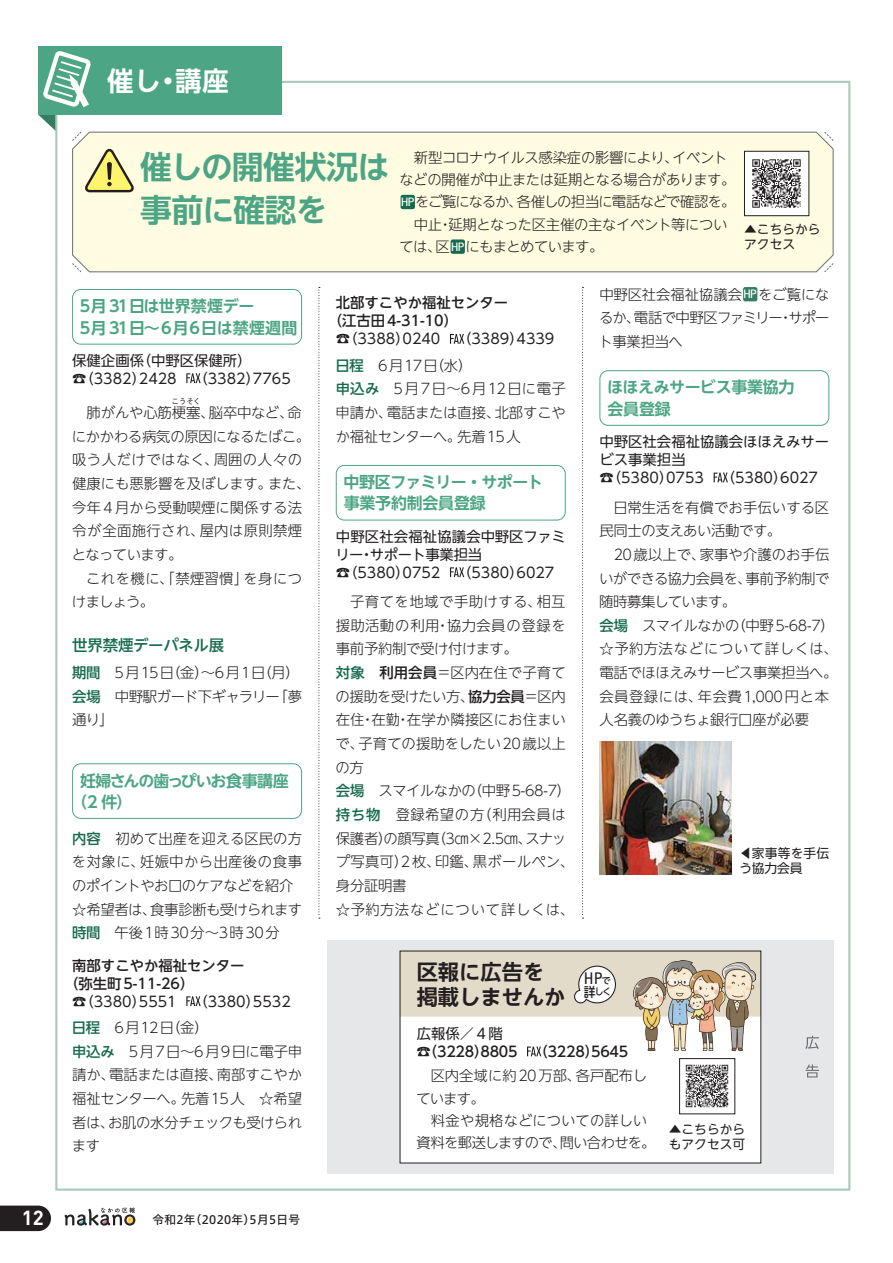
<style>
.page{position:relative;width:893px;height:1263px;background:#fff}
.page>*{position:absolute;margin:0;border:0;box-sizing:border-box;transform-origin:0 0}
.t1{font:700 31.95px/42.5px "UD Shin Go NT Pr 6 N De";letter-spacing:-.025em;color:#4ca584}
.t2{font:700 26.55px "UD Shin Go NT Pr 6 N De";color:#fff}
.t3{font:700 21.3px "UD Shin Go NT Pr 6 N De";color:#231f20}
.t4{font:700 20.25px "DIN";color:#fff}
.t5{font:condensed 16.05px "Univers";color:#231f20}
.t6{font:700 15.9px "UD Shin Go NT Pr 6 N De";letter-spacing:-.02em;color:#4ca584}
.t7{font:700 15.9px/21.3px "UD Shin Go NT Pr 6 N De";letter-spacing:-.065em;color:#4ca584}
.t8{font:700 15.9px "UD Shin Go NT Pr 6 N De";letter-spacing:.02em;color:#4ca584}
.t9{font:700 15.9px "UD Shin Go NT Pr 6 N De";letter-spacing:-.04em;color:#4ca584}
.本文{font:500 15.45px "UD Shin Go NT Pr 6 N";letter-spacing:-.01em;color:#166b4e}
.本文-2{font:300 14.4px/23.7px "UD Shin Go NT Pr 6 N";letter-spacing:-.015em;color:#231f20;text-align:justify}
.本文_1字下げ{font:300 14.4px/23.7px "UD Shin Go NT Pr 6 N";letter-spacing:-.015em;color:#231f20}
.問い合わせ_共通{font:14.4px/18px "UD Shin Go NT Pr 6 N";color:#231f20}
.本文-3{font:300 14.4px/23.7px "UD Shin Go NT Pr 6 N";letter-spacing:.01em;color:#231f20}
.問い合わせ_共通-2{font:500 14.4px "UD Shin Go NT Pr 6 N";color:#231f20}
.本文_1字下げ-2{font:300 14.4px "UD Shin Go NT Pr 6 N";letter-spacing:-.055em;color:#231f20}
.本文_1字下げ-3{font:300 14.4px/23.7px "UD Shin Go NT Pr 6 N";letter-spacing:.02em;color:#231f20}
.本文-4{font:500 14.4px "UD Shin Go NT Pr 6 N";letter-spacing:-.02em;color:#231f20}
.本文-5{font:300 14.4px/23.7px "UD Shin Go NT Pr 6 N";letter-spacing:-.035em;color:#231f20}
.本文-6{font:300 14.4px "UD Shin Go NT Pr 6 N";letter-spacing:.065em;color:#231f20}
.本文-7{font:300 14.4px "UD Shin Go NT Pr 6 N";letter-spacing:-.04em;color:#231f20}
.本文-8{font:300 14.4px "UD Shin Go NT Pr 6 N";letter-spacing:.09em;color:#231f20}
.本文-9{font:300 14.4px "UD Shin Go NT Pr 6 N";letter-spacing:.045em;color:#231f20}
.本文_1字下げ-4{font:300 14.4px "UD Shin Go NT Pr 6 N";letter-spacing:-.045em;color:#231f20}
.問い合わせ_共通-3{font:12.75px/14.9px "UD Shin Go NT Pr 6 N";color:#231f20}
.写真キャプ{font:12.75px/14.9px "UD Shin Go NT Pr 6 N";color:#231f20}
.t10{font:11.7px "Hiragino UD Sans F Std W5";letter-spacing:.025em;color:#231f20}
.t11{font:condensed 11.7px "Univers";color:#fff;scale:1.11 1}
.t12{font:500 9.3px "UD Shin M Go Pr 6";color:#231f20;scale:.93 1}
.本文_1字下げ-5{font:300 7.2px "UD Shin Go NT Pr 6 N";color:#231f20}
.s1{font-weight:500;color:#166b4e}
.s2{font-weight:500}
.s3{font-family:"UD Shin M Go Pr 6";font-weight:500;font-stretch:normal;font-size:9.3px}
.s4{font-size:13.2px}
</style>
<div class="page">
<svg style="left:0;top:1205px;width:51px;height:26px"></svg>
<svg style="left:65px;top:1207px;width:70px;height:18px"></svg>
<div style="left:55px;top:81px;width:795px;height:1110px;background:#fff;border:2px solid #a8cbb9"></div>
<div style="left:38px;top:47px;width:244px;height:68px;background:#4ca584"></div>
<svg style="left:186px;top:373px;width:15px;height:10px"></svg>
<div style="left:72px;top:289px;width:230px;height:55px;border:1px solid #4ca584;border-radius:8px"></div>
<div style="left:72px;top:763px;width:230px;height:56px;border:1px solid #4ca584;border-radius:8px"></div>
<svg style="left:186px;top:996px;width:15px;height:10px"></svg>
<svg style="left:450px;top:567px;width:14px;height:10px"></svg>
<div style="left:336px;top:465px;width:230px;height:55px;border:1px solid #4ca584;border-radius:8px"></div>
<svg style="left:450px;top:334px;width:14px;height:10px"></svg>
<div style="left:743px;top:287px;width:14px;height:14px;background:#357d63;border-radius:2px"></div>
<svg style="left:714px;top:473px;width:14px;height:9px"></svg>
<div style="left:600px;top:370px;width:229px;height:56px;border:1px solid #4ca584;border-radius:8px"></div>
<img style="left:600px;top:742px;width:131px;height:132px">
<svg style="left:318px;top:287px;width:2px;height:632px"></svg>
<svg style="left:582px;top:287px;width:2px;height:632px"></svg>
<div style="left:72px;top:131px;width:762px;height:141px;background:#fffce1"></div>
<div style="left:401px;top:195px;width:14px;height:14px;background:#166b4e;border-radius:2px"></div>
<div style="left:451px;top:239px;width:14px;height:15px;background:#166b4e;border-radius:2px"></div>
<svg style="left:824px;top:131px;width:10px;height:10px"></svg>
<svg style="left:72px;top:262px;width:10px;height:11px"></svg>
<svg style="left:824px;top:262px;width:10px;height:10px"></svg>
<div style="left:744px;top:151px;width:65px;height:65px;background:#fff"></div>
<img style="left:752px;top:159px;width:49px;height:49px">
<div style="left:744px;top:151px;width:65px;height:65px;border:1px solid #231f20"></div>
<svg style="left:38px;top:51px;width:99px;height:143px"></svg>
<div style="left:327px;top:940px;width:506px;height:234px;background:#e6e7e9"></div>
<svg style="left:805px;top:1036px;width:14px;height:41px"></svg>
<div style="left:400px;top:951px;width:361px;height:212px;background:#fff"></div>
<div style="left:402px;top:953px;width:357px;height:61px;background:#e3dbc9"></div>
<div style="left:400px;top:951px;width:361px;height:65px;border:4px solid #e3dbc9"></div>
<svg style="left:574px;top:965px;width:42px;height:39px"></svg>
<img style="left:634px;top:960px;width:121px;height:90px">
<svg style="left:527px;top:1046px;width:14px;height:10px"></svg>
<img style="left:685px;top:1064px;width:44px;height:44px">
<div style="left:679px;top:1058px;width:56px;height:56px;border:1px solid #231f20"></div>
<p class="t2" style="left:107px;top:59px;width:123px">催し・講座</p>
<p class="t1" style="left:140px;top:145px;width:251px">催しの開催状況は事前に確認を</p>
<p class="本文_1字下げ" style="left:399px;top:146px;width:338px;line-height:22.4px;text-align:center">新型コロナウイルス感染症の影響により、イベント<br>などの開催が中止または延期となる場合があります。</p>
<p class="t11" style="left:401px;top:195px;width:14px">HP</p>
<p class="本文_1字下げ-2" style="left:415px;top:190px;width:322px">をご覧になるか、各催しの担当に電話などで確認を。</p>
<p class="本文_1字下げ" style="left:399px;top:213px;width:329px;line-height:22.4px;text-indent:14px">中止・延期となった区主催の主なイベント等については、区</p>
<p class="t11" style="left:451px;top:239px;width:14px">HP</p>
<p class="本文_1字下げ-4" style="left:465px;top:235px;width:140px">にもまとめています。</p>
<p class="問い合わせ_共通-3" style="left:744px;top:222px;width:78px">▲︎こちらからアクセス</p>
<p class="t6" style="left:80px;top:293px;width:176px">5月 31日は世界禁煙デー</p>
<p class="t8" style="left:80px;top:314px;width:219px">5月31日～6月6日は禁煙週間</p>
<p class="問い合わせ_共通" style="left:72px;top:351px;width:181px">保健企画係（中野区保健所）</p>
<p class="問い合わせ_共通" style="left:72px;top:369px;width:220px">☎（3382）2428 （3382）7765</p>
<p class="本文_1字下げ-5" style="left:172px;top:396px;width:30px">こうそく</p>
<p class="本文_1字下げ" style="left:72px;top:424px;width:240px">にかかわる病気の原因になるたばこ。吸う人だけではなく、周囲の人々の健康にも悪影響を及ぼします。また、今年４月から受動喫煙に関係する法令が全面施行され、屋内は原則禁煙となっています。</p>
<p class="本文_1字下げ-3" style="left:72px;top:566px;width:232px;text-indent:14px">これを機に、「禁煙習慣」を身につけましょう。</p>
<p class="本文" style="left:72px;top:632px;width:154px">世界禁煙デーパネル展</p>
<p class="本文-6" style="left:72px;top:661px;width:229px"><span class="s1">期間</span>　5月15日（金）～6月1日（月）</p>
<p class="本文-5" style="left:72px;top:684px;width:231px"><span class="s1">会場</span>　中野駅ガード下ギャラリー「夢通り」</p>
<p class="本文_1字下げ" style="left:87px;top:400px;width:217px">肺がんや心筋梗塞、脳卒中など、命</p>
<p class="t7" style="left:71px;top:769px;width:219px;text-indent:9px">妊婦さんの歯っぴいお食事講座（2 件）</p>
<p class="本文-2" style="left:72px;top:826px;width:232px"><span class="s1">内容</span>　初めて出産を迎える区民の方を対象に、妊娠中から出産後の食事のポイントやお口のケアなどを紹介</p>
<p class="本文-7" style="left:72px;top:897px;width:231px">☆希望者は、食事診断も受けられます</p>
<p class="本文-8" style="left:72px;top:921px;width:209px"><span class="s1">時間</span>　午後1時30分～3時30分</p>
<p class="問い合わせ_共通-2" style="left:72px;top:953px;width:174px">南部すこやか福祉センター</p>
<p class="問い合わせ_共通-2" style="left:64px;top:971px;width:132px">（弥生町5-11-26）</p>
<p class="問い合わせ_共通" style="left:72px;top:992px;width:220px">☎（3380）5551 （3380）5532</p>
<p class="本文-2" style="left:72px;top:1015px;width:138px"><span class="s1">日程</span>　6月12日（金）</p>
<p class="本文-2" style="left:72px;top:1039px;width:232px"><span class="s1">申込み</span>　5月7日～6月9日に電子申請か、電話または直接、南部すこやか福祉センターへ。先着15人　☆希望者は、お肌の水分チェックも受けられます</p>
<h3 class="t4" style="left:22px;top:1205px;width:23px">12</h3>
<p class="t10" style="left:152px;top:1211px;width:149px">令和2年（2020年）5月5日号</p>
<p class="問い合わせ_共通-2" style="left:336px;top:291px;width:174px">北部すこやか福祉センター</p>
<p class="問い合わせ_共通-2" style="left:328px;top:309px;width:132px">（江古田4-31-10）</p>
<p class="問い合わせ_共通" style="left:336px;top:329px;width:220px">☎（3388）0240 （3389）4339</p>
<p class="本文-2" style="left:336px;top:353px;width:138px"><span class="s1">日程</span>　6月17日（水）</p>
<p class="本文-2" style="left:336px;top:376px;width:232px"><span class="s1">申込み</span>　5月7日～6月12日に電子申請か、電話または直接、北部すこやか福祉センターへ。先着15人</p>
<p class="t9" style="left:344px;top:469px;width:201px">中野区ファミリー・サポート</p>
<p class="t6" style="left:344px;top:490px;width:144px">事業予約制会員登録</p>
<p class="問い合わせ_共通" style="left:335px;top:527px;width:232px">中野区社会福祉協議会中野区ファミリー・サポート事業担当</p>
<p class="問い合わせ_共通" style="left:336px;top:563px;width:220px">☎（5380）0752 （5380）6027</p>
<p class="本文_1字下げ" style="left:336px;top:589px;width:232px;text-align:justify;text-indent:14px">子育てを地域で手助けする、相互援助活動の利用・協力会員の登録を事前予約制で受け付けます。</p>
<p class="本文-2" style="left:336px;top:660px;width:232px"><span class="s1">対象</span> <span class="s2">利用会員</span>＝区内在住で子育ての援助を受けたい方、<span class="s2">協力会員</span>＝区内在住・在勤・在学か隣接区にお住まいで、子育ての援助をしたい20歳以上の方</p>
<p class="本文-2" style="left:336px;top:778px;width:237px"><span class="s1">会場</span>　スマイルなかの（中野5-68-7）</p>
<p class="本文-3" style="left:336px;top:802px;width:240px"><span class="s1">持ち物</span>　登録希望の方（利用会員は保護者）の顔写真（3㎝×2.5㎝、スナップ写真可）2枚、印鑑、黒ボールペン、身分証明書</p>
<p class="本文-9" style="left:336px;top:897px;width:240px">☆予約方法などについて詳しくは、</p>
<p class="t3" style="left:417px;top:955px;width:129px">区報に広告を</p>
<p class="t3" style="left:417px;top:979px;width:150px">掲載しませんか</p>
<p class="本文-2" style="left:599px;top:282px;width:232px;text-indent:160px">をご覧になるか、電話で中野区ファミリー・サポート事業担当へ</p>
<p class="本文-2" style="left:599px;top:282px;width:144px">中野区社会福祉協議会</p>
<p class="t11" style="left:743px;top:287px;width:14px">HP</p>
<p class="t6" style="left:607px;top:374px;width:189px">ほほえみサービス事業協力</p>
<p class="t6" style="left:607px;top:396px;width:65px">会員登録</p>
<p class="問い合わせ_共通" style="left:600px;top:432px;width:231px">中野区社会福祉協議会ほほえみサービス事業担当</p>
<p class="問い合わせ_共通" style="left:600px;top:468px;width:220px">☎（5380）0753 （5380）6027</p>
<p class="本文_1字下げ" style="left:599px;top:495px;width:231px;text-indent:14px">日常生活を有償でお手伝いする区民同士の支えあい活動です。</p>
<p class="本文_1字下げ" style="left:599px;top:542px;width:232px;text-align:justify;text-indent:15px">20歳以上で、家事や介護のお手伝いができる協力会員を、事前予約制で随時募集しています。</p>
<p class="本文-2" style="left:599px;top:613px;width:237px"><span class="s1">会場</span>　スマイルなかの（中野5-68-7）</p>
<p class="本文-2" style="left:599px;top:637px;width:240px;text-align:left">☆予約方法などについて詳しくは、電話でほほえみサービス事業担当へ。会員登録には、年会費1,000円と本人名義のゆうちょ銀行口座が必要</p>
<p class="t5" style="left:584px;top:968px;width:28px">HP<span class="s3">で</span></p>
<p class="t12" style="left:584px;top:983px;width:31px"><span class="s4">詳</span>しく</p>
<p class="問い合わせ_共通-3" style="left:739px;top:845px;width:91px">◀︎家事等を手伝う協力会員</p>
<p class="問い合わせ_共通" style="left:417px;top:1024px;width:88px">広報係／４階</p>
<p class="本文-4" style="left:417px;top:1040px;width:213px">☎（3228）8805 （3228）5645</p>
<p class="本文_1字下げ" style="left:416px;top:1064px;width:232px;line-height:22.4px;text-indent:14px">区内全域に約20万部、各戸配布しています。</p>
<p class="本文_1字下げ" style="left:417px;top:1109px;width:240px;line-height:22.4px;text-align:center">料金や規格などについての詳しい<br>資料を郵送しますので、問い合わせを。</p>
<p class="写真キャプ" style="left:669px;top:1121px;width:78px">▲こちらからもアクセス可</p>
</div>
